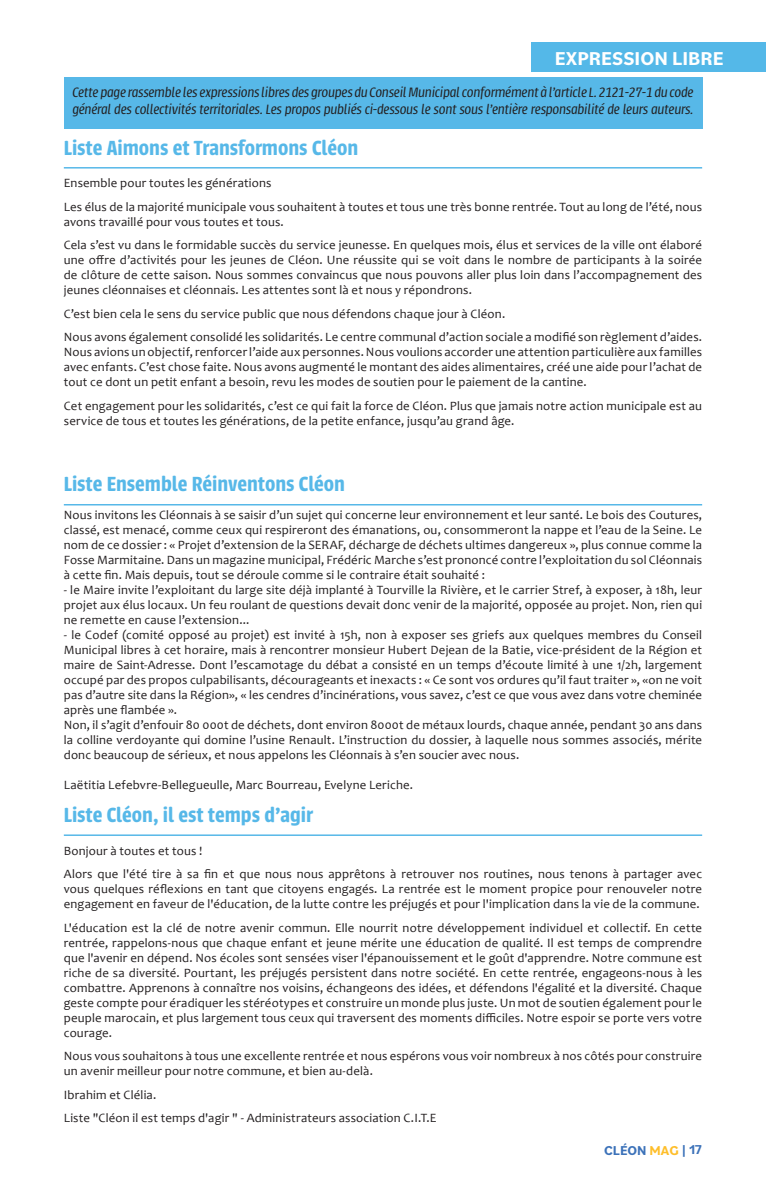
<style>
.page{position:relative;width:766px;height:1191px;background:#fff}
.page>*{position:absolute;margin:0;border:0;box-sizing:border-box;transform-origin:0 0}
.t1{font:600 22.5px "Urbana";color:#57b8e8}
.t2{font:700 19.5px "Bilo";color:#fff}
.t3{font:italic 300 15px/16.5px "Urbana";letter-spacing:-.02em;color:#231f20}
.t4{font:700 13.5px "Bilo";color:#3c72b9}
.t5{font:12.75px/15px "Candara";letter-spacing:.015em;color:#231f20;text-align:justify}
.s1{color:#febe2a}
</style>
<div class="page">
<hr style="left:64px;top:834px;width:638px;height:2px;background:#57b8e8">
<div style="left:64px;top:77px;width:638px;height:52px;background:#57b8e8"></div>
<div style="left:532px;top:43px;width:233px;height:29px;background:#54b8e8"></div>
<hr style="left:64px;top:504px;width:638px;height:1px;background:#57b8e8">
<hr style="left:64px;top:167px;width:638px;height:1px;background:#57b8e8">
<p class="t2" style="left:554px;top:45px;width:170px">EXPRESSION LIBRE</p>
<p class="t3" style="left:72px;top:84px;width:622px">Cette page rassemble les expressions libres des groupes du Conseil Municipal conformément à l’article L. 2121-27-1 du code général des collectivités territoriales. Les propos publiés ci-dessous le sont sous l’entière responsabilité de leurs auteurs.</p>
<p class="t1" style="left:64px;top:135px;width:296px">Liste Aimons et Transformons Cléon</p>
<p class="t5" style="left:64px;top:175px;width:209px">Ensemble pour toutes les générations</p>
<p class="t5" style="left:64px;top:199px;width:639px">Les élus de la majorité municipale vous souhaitent à toutes et tous une très bonne rentrée. Tout au long de l’été, nous avons travaillé pour vous toutes et tous.</p>
<p class="t5" style="left:64px;top:237px;width:639px">Cela s’est vu dans le formidable succès du service jeunesse. En quelques mois, élus et services de la ville ont élaboré une offre d’activités pour les jeunes de Cléon. Une réussite qui se voit dans le nombre de participants à la soirée de clôture de cette saison. Nous sommes convaincus que nous pouvons aller plus loin dans l’accompagnement des jeunes cléonnaises et cléonnais. Les attentes sont là et nous y répondrons.</p>
<p class="t5" style="left:64px;top:306px;width:443px">C’est bien cela le sens du service public que nous défendons chaque jour à Cléon.</p>
<p class="t5" style="left:64px;top:329px;width:639px">Nous avons également consolidé les solidarités. Le centre communal d’action sociale a modifié son règlement d’aides.<br>Nous avions un objectif, renforcer l’aide aux personnes. Nous voulions accorder une attention particulière aux familles avec enfants. C’est chose faite. Nous avons augmenté le montant des aides alimentaires, créé une aide pour l’achat de tout ce dont un petit enfant a besoin, revu les modes de soutien pour le paiement de la cantine.</p>
<p class="t5" style="left:64px;top:398px;width:639px">Cet engagement pour les solidarités, c’est ce qui fait la force de Cléon. Plus que jamais notre action municipale est au service de tous et toutes les générations, de la petite enfance, jusqu’au grand âge.</p>
<p class="t1" style="left:64px;top:471px;width:283px">Liste Ensemble Réinventons Cléon</p>
<p class="t5" style="left:64px;top:507px;width:639px">Nous invitons les Cléonnais à se saisir d’un sujet qui concerne leur environnement et leur santé. Le bois des Coutures, classé, est menacé, comme ceux qui respireront des émanations, ou, consommeront la nappe et l’eau de la Seine. Le nom de ce dossier : « Projet d’extension de la SERAF, décharge de déchets ultimes dangereux », plus connue comme la Fosse Marmitaine. Dans un magazine municipal, Frédéric Marche s’est prononcé contre l’exploitation du sol Cléonnais à cette fin. Mais depuis, tout se déroule comme si le contraire était souhaité :</p>
<p class="t5" style="left:64px;top:582px;width:639px">- le Maire invite l’exploitant du large site déjà implanté à Tourville la Rivière, et le carrier Stref, à exposer, à 18h, leur projet aux élus locaux. Un feu roulant de questions devait donc venir de la majorité, opposée au projet. Non, rien qui ne remette en cause l’extension...</p>
<p class="t5" style="left:64px;top:627px;width:639px">- le Codef (comité opposé au projet) est invité à 15h, non à exposer ses griefs aux quelques membres du Conseil Municipal libres à cet horaire, mais à rencontrer monsieur Hubert Dejean de la Batie, vice-président de la Région et maire de Saint-Adresse. Dont l’escamotage du débat a consisté en un temps d’écoute limité à une 1/2h, largement occupé par des propos culpabilisants, décourageants et inexacts : « Ce sont vos ordures qu’il faut traiter », «on ne voit pas d’autre site dans la Région», « les cendres d’incinérations, vous savez, c’est ce que vous avez dans votre cheminée après une flambée ».</p>
<p class="t5" style="left:64px;top:717px;width:639px">Non, il s’agit d’enfouir 80 000t de déchets, dont environ 8000t de métaux lourds, chaque année, pendant 30 ans dans la colline verdoyante qui domine l’usine Renault. L’instruction du dossier, à laquelle nous sommes associés, mérite donc beaucoup de sérieux, et nous appelons les Cléonnais à s’en soucier avec nous.</p>
<p class="t5" style="left:64px;top:777px;width:350px">Laëtitia Lefebvre-Bellegueulle, Marc Bourreau, Evelyne Leriche.</p>
<p class="t1" style="left:64px;top:802px;width:251px">Liste Cléon, il est temps d'agir</p>
<p class="t5" style="left:64px;top:843px;width:140px">Bonjour à toutes et tous !</p>
<p class="t5" style="left:64px;top:866px;width:639px">Alors que l'été tire à sa fin et que nous nous apprêtons à retrouver nos routines, nous tenons à partager avec vous quelques réflexions en tant que citoyens engagés. La rentrée est le moment propice pour renouveler notre engagement en faveur de l'éducation, de la lutte contre les préjugés et pour l'implication dans la vie de la commune.</p>
<p class="t5" style="left:64px;top:920px;width:639px">L'éducation est la clé de notre avenir commun. Elle nourrit notre développement individuel et collectif. En cette rentrée, rappelons-nous que chaque enfant et jeune mérite une éducation de qualité. Il est temps de comprendre que l'avenir en dépend. Nos écoles sont sensées viser l'épanouissement et le goût d'apprendre. Notre commune est riche de sa diversité. Pourtant, les préjugés persistent dans notre société. En cette rentrée, engageons-nous à les combattre. Apprenons à connaître nos voisins, échangeons des idées, et défendons l'égalité et la diversité. Chaque geste compte pour éradiquer les stéréotypes et construire un monde plus juste. Un mot de soutien également pour le peuple marocain, et plus largement tous ceux qui traversent des moments difficiles. Notre espoir se porte vers votre courage.</p>
<p class="t5" style="left:64px;top:1048px;width:639px">Nous vous souhaitons à tous une excellente rentrée et nous espérons vous voir nombreux à nos côtés pour construire un avenir meilleur pour notre commune, et bien au-delà.</p>
<p class="t5" style="left:64px;top:1087px;width:94px">Ibrahim et Clélia.</p>
<p class="t5" style="left:64px;top:1110px;width:374px">Liste "Cléon il est temps d'agir " - Administrateurs association C.I.T.E</p>
<p class="t4" style="left:604px;top:1141px;width:99px">CLÉON <span class="s1">MAG</span> | 17</p>
</div>
